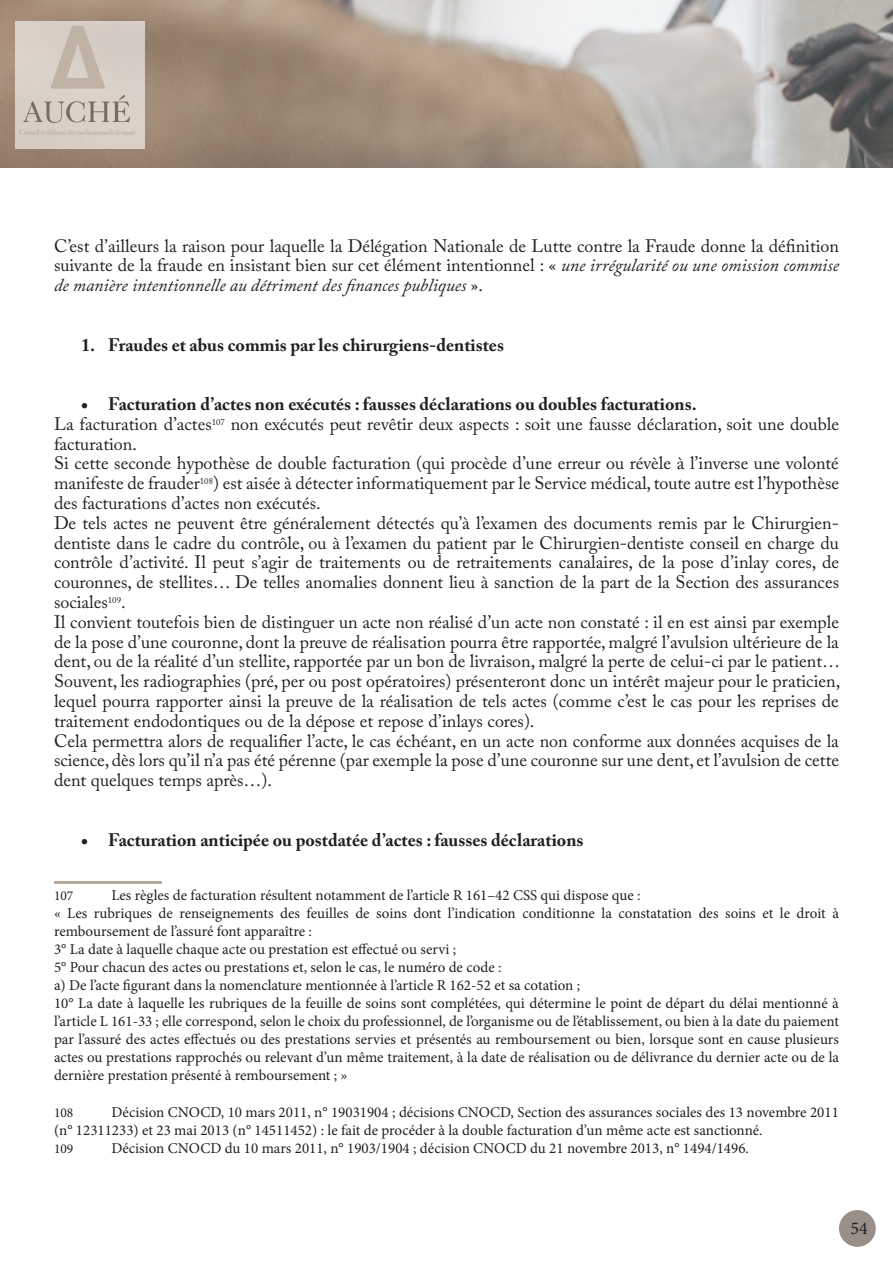
<style>
.page{position:relative;width:893px;height:1263px;background:#fff}
.page>*{position:absolute;margin:0;border:0;box-sizing:border-box;transform-origin:0 0}
.t1{font:18px/19.8px "Adobe Caslon Pro";color:#231f20;text-align:justify}
.t2{font:700 18px "Adobe Caslon Pro";color:#231f20}
.t3{font:18px "Minion Pro";color:#231f20}
.Style_de_paragraphe_2{font:15px/18px "Minion Pro";color:#231f20}
.Style_de_paragraphe_2-2{font:13.5px "Minion Pro";color:#231f20}
.t4{font:600 7.95px "Adobe Caslon Pro";letter-spacing:-.06em;color:#c0b2a4;scale:.93 1}
.s1{font-style:italic}
</style>
<div class="page">
<img style="left:0;top:0;width:893px;height:168px">
<div style="left:15px;top:21px;width:130px;height:128px;background:#d9cfc7"></div>
<svg style="left:50px;top:26px;width:55px;height:63px"></svg>
<svg style="left:23px;top:95px;width:107px;height:28px"></svg>
<div style="left:839px;top:1210px;width:37px;height:37px;background:#988f88;border-radius:50%"></div>
<hr style="left:54px;top:881px;width:108px;height:3px;background:#b6a99c">
<p class="t4" style="left:19px;top:128px;width:127px">Conseil et défense des professionnels de santé</p>
<p class="t1" style="left:54px;top:235px;width:787px">C’est d’ailleurs la raison pour laquelle la Délégation Nationale de Lutte contre la Fraude donne la définition suivante de la fraude en insistant bien sur cet élément intentionnel : « <span class="s1">une irrégularité ou une omission commise de manière intentionnelle au détriment des finances publiques</span> ».</p>
<p class="t2" style="left:81px;top:334px;width:424px">1. Fraudes et abus commis par les chirurgiens-dentistes</p>
<p class="t2" style="left:81px;top:393px;width:617px">• Facturation d’actes non exécutés : fausses déclarations ou doubles facturations.</p>
<p class="t1" style="left:54px;top:414px;width:786px">La facturation d’actes<sup>107</sup> non exécutés peut revêtir deux aspects : soit une fausse déclaration, soit une double facturation.</p>
<p class="t1" style="left:54px;top:453px;width:787px">Si cette seconde hypothèse de double facturation (qui procède d’une erreur ou révèle à l’inverse une volonté manifeste de frauder<sup>108</sup>) est aisée à détecter informatiquement par le Service médical, toute autre est l’hypothèse des facturations d’actes non exécutés.</p>
<p class="t1" style="left:54px;top:513px;width:787px">De tels actes ne peuvent être généralement détectés qu’à l’examen des documents remis par le Chirurgien&shy;dentiste dans le cadre du contrôle, ou à l’examen du patient par le Chirurgien-dentiste conseil en charge du contrôle d’activité. Il peut s’agir de traitements ou de retraitements canalaires, de la pose d’inlay cores, de couronnes, de stellites… De telles anomalies donnent lieu à sanction de la part de la Section des assurances sociales<sup>109</sup>.</p>
<p class="t1" style="left:54px;top:612px;width:788px">Il convient toutefois bien de distinguer un acte non réalisé d’un acte non constaté : il en est ainsi par exemple de la pose d’une couronne, dont la preuve de réalisation pourra être rapportée, malgré l’avulsion ultérieure de la dent, ou de la réalité d’un stellite, rapportée par un bon de livraison, malgré la perte de celui-ci par le patient…</p>
<p class="t1" style="left:54px;top:671px;width:788px">Souvent, les radiographies (pré, per ou post opératoires) présenteront donc un intérêt majeur pour le praticien, lequel pourra rapporter ainsi la preuve de la réalisation de tels actes (comme c’est le cas pour les reprises de traitement endodontiques ou de la dépose et repose d’inlays cores).</p>
<p class="t1" style="left:54px;top:730px;width:787px">Cela permettra alors de requalifier l’acte, le cas échéant, en un acte non conforme aux données acquises de la science, dès lors qu’il n’a pas été pérenne (par exemple la pose d’une couronne sur une dent, et l’avulsion de cette dent quelques temps après…).</p>
<p class="t2" style="left:81px;top:829px;width:504px">• Facturation anticipée ou postdatée d’actes : fausses déclarations</p>
<p class="Style_de_paragraphe_2-2" style="left:54px;top:887px;width:21px">107</p>
<p class="Style_de_paragraphe_2" style="left:111px;top:887px;width:531px">Les règles de facturation résultent notamment de l’article R 161–42 CSS qui dispose que :</p>
<p class="Style_de_paragraphe_2" style="left:54px;top:905px;width:786px">« Les rubriques de renseignements des feuilles de soins dont l’indication conditionne la constatation des soins et le droit à remboursement de l’assuré font apparaître :</p>
<p class="Style_de_paragraphe_2" style="left:54px;top:941px;width:404px">3° La date à laquelle chaque acte ou prestation est effectué ou servi ;</p>
<p class="Style_de_paragraphe_2" style="left:54px;top:959px;width:449px">5° Pour chacun des actes ou prestations et, selon le cas, le numéro de code :</p>
<p class="Style_de_paragraphe_2" style="left:54px;top:977px;width:528px">a) De l’acte figurant dans la nomenclature mentionnée à l’article R 162-52 et sa cotation ;</p>
<p class="Style_de_paragraphe_2" style="left:54px;top:995px;width:787px;text-align:justify">10° La date à laquelle les rubriques de la feuille de soins sont complétées, qui détermine le point de départ du délai mentionné à l’article L 161-33 ; elle correspond, selon le choix du professionnel, de l’organisme ou de l’établissement, ou bien à la date du paiement par l’assuré des actes effectués ou des prestations servies et présentés au remboursement ou bien, lorsque sont en cause plusieurs actes ou prestations rapprochés ou relevant d’un même traitement, à la date de réalisation ou de délivrance du dernier acte ou de la dernière prestation présenté à remboursement ; »</p>
<p class="Style_de_paragraphe_2-2" style="left:54px;top:1103px;width:21px">108</p>
<p class="Style_de_paragraphe_2" style="left:54px;top:1103px;width:786px;text-indent:57px">Décision CNOCD, 10 mars 2011, n° 19031904 ; décisions CNOCD, Section des assurances sociales des 13 novembre 2011 (n° 12311233) et 23 mai 2013 (n° 14511452) : le fait de procéder à la double facturation d’un même acte est sanctionné.</p>
<p class="Style_de_paragraphe_2-2" style="left:54px;top:1139px;width:21px">109</p>
<p class="Style_de_paragraphe_2" style="left:111px;top:1139px;width:639px">Décision CNOCD du 10 mars 2011, n° 1903/1904 ; décision CNOCD du 21 novembre 2013, n° 1494/1496.</p>
<p class="t3" style="left:850px;top:1216px;width:19px">54</p>
</div>
